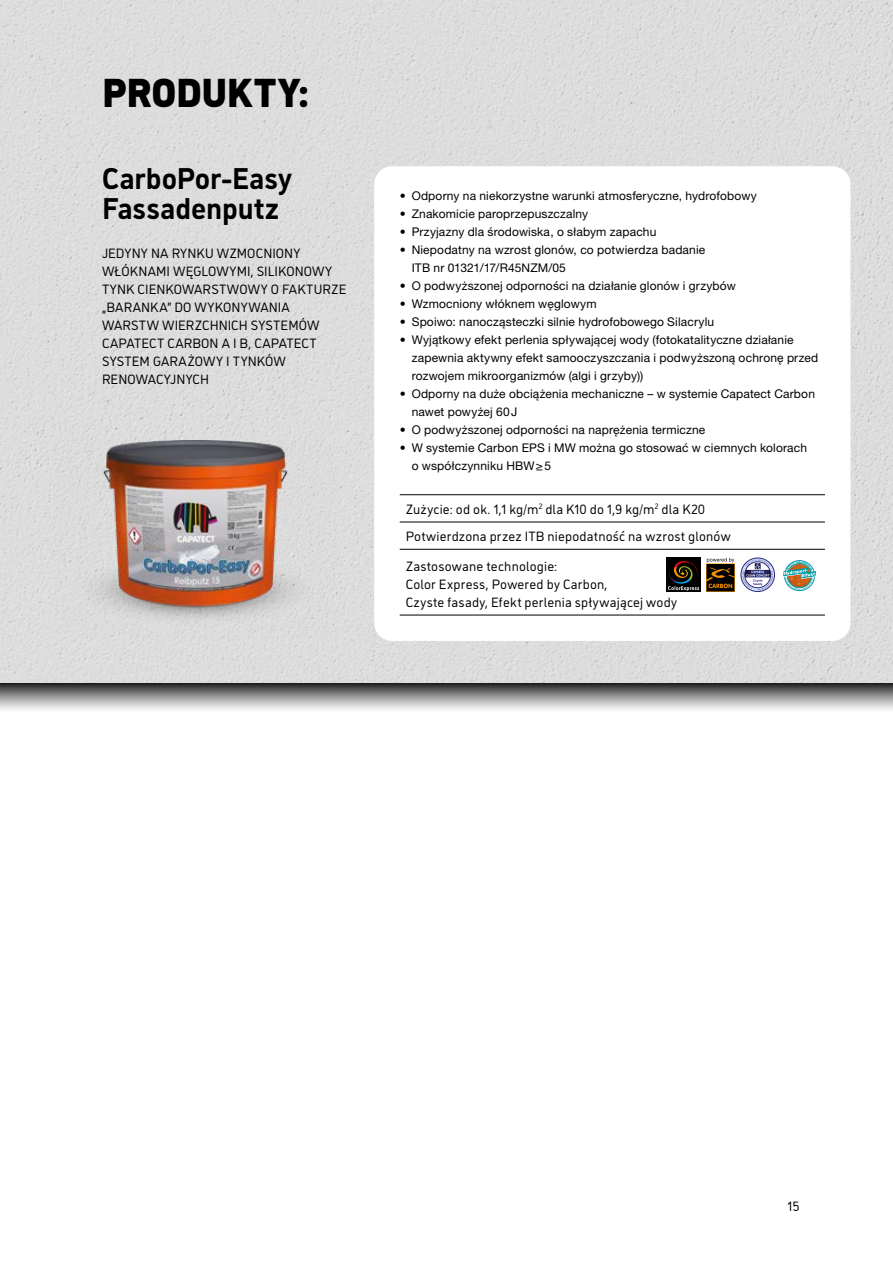
<style>
.page{position:relative;width:893px;height:1263px;background:#fff}
.page>*{position:absolute;margin:0;border:0;box-sizing:border-box;transform-origin:0 0}
.t1{font:900 40.5px "CAP Elephant";letter-spacing:-.005em;color:#000}
.t2{font:700 30px/30px "CAP Elephant";letter-spacing:-.005em;color:#000}
.t3{font:13.5px/18px "CAP Elephant";letter-spacing:.01em;color:#000}
.t4{font:12px/18px "Helvetica Neue LT Pro";letter-spacing:.015em;color:#000}
</style>
<div class="page">
<div style="left:0;top:0;width:893px;height:683px;background:#ddd"></div>
<div style="left:0;top:683px;width:893px;height:30px;background:linear-gradient(to bottom,#2c2c2c,#fff)"></div>
<div style="left:374px;top:166px;width:476px;height:475px;background:#fff;border-radius:18px"></div>
<hr style="left:400px;top:494px;width:425px;height:1px;background:#000">
<hr style="left:400px;top:522px;width:425px;height:1px;background:#000">
<hr style="left:400px;top:549px;width:425px;height:1px;background:#000">
<hr style="left:400px;top:615px;width:425px;height:1px;background:#000">
<div style="left:666px;top:558px;width:34px;height:34px;background:#000"></div>
<svg style="left:668px;top:560px;width:31px;height:31px"></svg>
<svg style="left:706px;top:558px;width:29px;height:34px"></svg>
<div style="left:741px;top:558px;width:33px;height:33px;background:#382f88;border-radius:50%"></div>
<div style="left:741px;top:558px;width:34px;height:34px;border:1px solid #312783;border-radius:50%"></div>
<svg style="left:742px;top:559px;width:32px;height:31px"></svg>
<div style="left:784px;top:561px;width:30px;height:30px;border:1px solid #009ba4;border-radius:50%"></div>
<img style="left:55px;top:440px;width:281px;height:199px">
<svg style="left:783px;top:561px;width:33px;height:29px"></svg>
<h1 class="t1" style="left:102px;top:70px;width:208px">PRODUKTY:</h1>
<h2 class="t2" style="left:102px;top:164px;width:192px">CarboPor-Easy<br>Fassadenputz</h2>
<p class="t3" style="left:102px;top:244px;width:246px">JEDYNY NA RYNKU WZMOCNIONY<br>WŁÓKNAMI WĘGLOWYMI, SILIKONOWY<br>TYNK CIENKOWARSTWOWY O FAKTURZE „BARANKA” DO WYKONYWANIA<br>WARSTW WIERZCHNICH SYSTEMÓW<br>CAPATECT CARBON A I B, CAPATECT<br>SYSTEM GARAŻOWY I TYNKÓW<br>RENOWACYJNYCH</p>
<p class="t4" style="left:400px;top:187px;width:359px">• Odporny na niekorzystne warunki atmosferyczne, hydrofobowy</p>
<p class="t4" style="left:400px;top:205px;width:190px">• Znakomicie paroprzepuszczalny</p>
<p class="t4" style="left:400px;top:223px;width:258px">• Przyjazny dla środowiska, o słabym zapachu</p>
<p class="t4" style="left:412px;top:241px;width:295px;text-indent:-12px">• Niepodatny na wzrost glonów, co potwierdza badanie<br>ITB nr 01321/17/R45NZM/05</p>
<p class="t4" style="left:400px;top:277px;width:338px">• O podwyższonej odporności na działanie glonów i grzybów</p>
<p class="t4" style="left:400px;top:295px;width:199px">• Wzmocniony włóknem węglowym</p>
<p class="t4" style="left:400px;top:313px;width:316px">• Spoiwo: nanocząsteczki silnie hydrofobowego Silacrylu</p>
<p class="t4" style="left:412px;top:331px;width:408px;text-indent:-12px">• Wyjątkowy efekt perlenia spływającej wody (fotokatalityczne działanie zapewnia aktywny efekt samooczyszczania i podwyższoną ochronę przed rozwojem mikroorganizmów (algi i grzyby))</p>
<p class="t4" style="left:412px;top:385px;width:405px;text-indent:-12px">• Odporny na duże obciążenia mechaniczne – w systemie Capatect Carbon nawet powyżej 60J</p>
<p class="t4" style="left:400px;top:421px;width:307px">• O podwyższonej odporności na naprężenia termiczne</p>
<p class="t4" style="left:412px;top:439px;width:397px;text-indent:-12px">• W systemie Carbon EPS i MW można go stosować w ciemnych kolorach o współczynniku HBW≥5</p>
<p class="t3" style="left:406px;top:495px;width:326px;line-height:27.3px">Zużycie: od ok. 1,1 kg/m<sup>2</sup> dla K10 do 1,9 kg/m<sup>2</sup> dla K20<br>Potwierdzona przez ITB niepodatność na wzrost glonów</p>
<p class="t3" style="left:406px;top:557px;width:153px">Zastosowane technologie:</p>
<p class="t3" style="left:406px;top:575px;width:273px">Color Express, Powered by Carbon,<br>Czyste fasady, Efekt perlenia spływającej wody</p>
<p class="t3" style="left:787px;top:1197px;width:14px">15</p>
</div>
